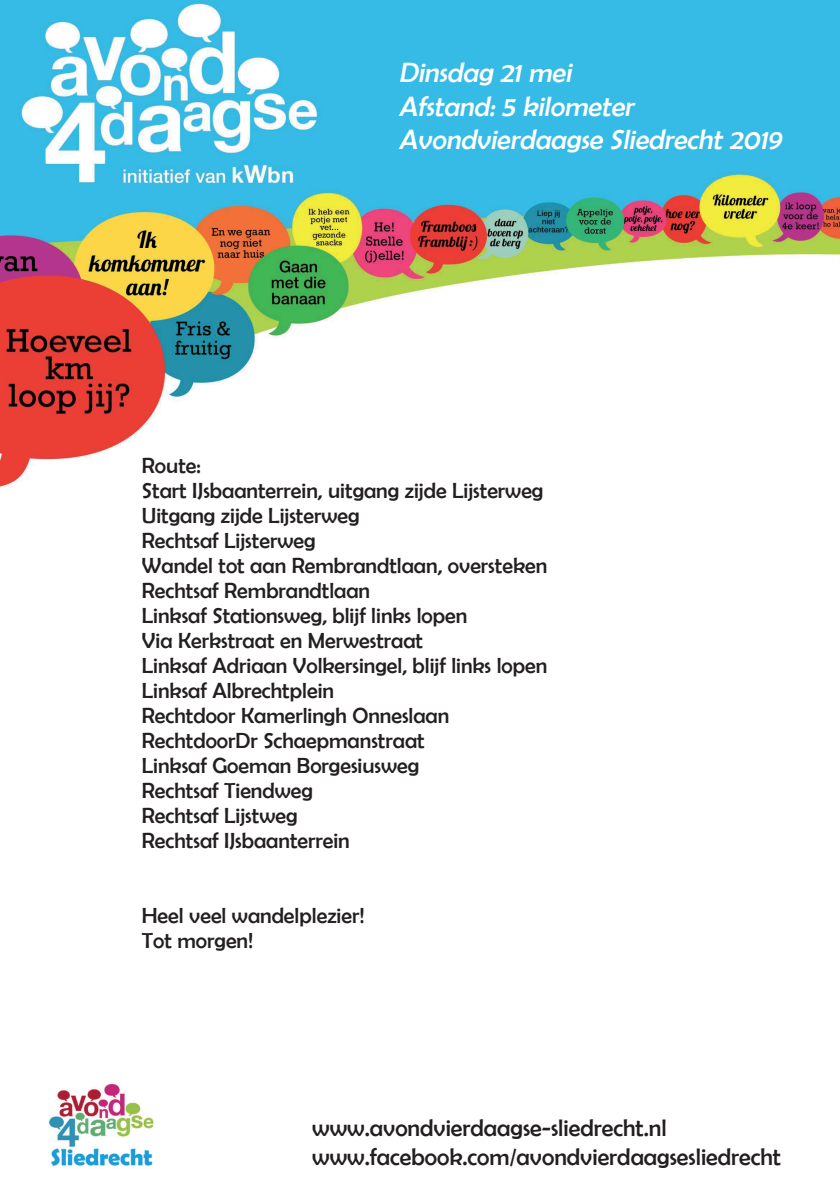
<style>
.page{position:relative;width:840px;height:1191px;background:#fff}
.page>*{position:absolute;margin:0;border:0;box-sizing:border-box;transform-origin:0 0}
.t1{font:italic 28px/33.6px "Berlin Sans FB";color:#fff}
.t2{font:24px/28.8px "Berlin Sans FB";color:#231f20}
.t3{font:22px/25px "Berlin Sans FB";color:#231f20}
</style>
<div class="page">
<img style="left:0;top:0;width:839px;height:488px">
<img style="left:48px;top:1083px;width:106px;height:84px">
<div style="left:241px;top:66px;width:34px;height:15px;background:#fff"></div>
<p class="t1" style="left:398px;top:56px;width:389px">Dinsdag 21mei<br>Afstand:5 kilometer<br>Avondvierdaagse Sliedrecht2019</p>
<p class="t3" style="left:142px;top:453px;width:407px">Route:<br>Start IJsbaanterrein, uitgang zijde Lijsterweg<br>Uitgang zijde Lijsterweg<br>Rechtsaf Lijsterweg<br>Wandel tot aan Rembrandtlaan, oversteken<br>Rechtsaf Rembrandtlaan<br>Linksaf Stationsweg, blijf links lopen<br>Via Kerkstraat en Merwestraat<br>Linksaf Adriaan Volkersingel, blijf links lopen<br>Linksaf Albrechtplein<br>Rechtdoor Kamerlingh Onneslaan<br>RechtdoorDr Schaepmanstraat<br>Linksaf Goeman Borgesiusweg<br>Rechtsaf Tiendweg<br>Rechtsaf Lijstweg<br>Rechtsaf IJsbaanterrein</p>
<p class="t3" style="left:142px;top:903px;width:224px">Heel veel wandelplezier!<br>Tot morgen!</p>
<p class="t2" style="left:312px;top:1113px;width:470px">www.avondvierdaagse-sliedrecht.nl www.facebook.com/avondvierdaagsesliedrecht</p>
</div>
